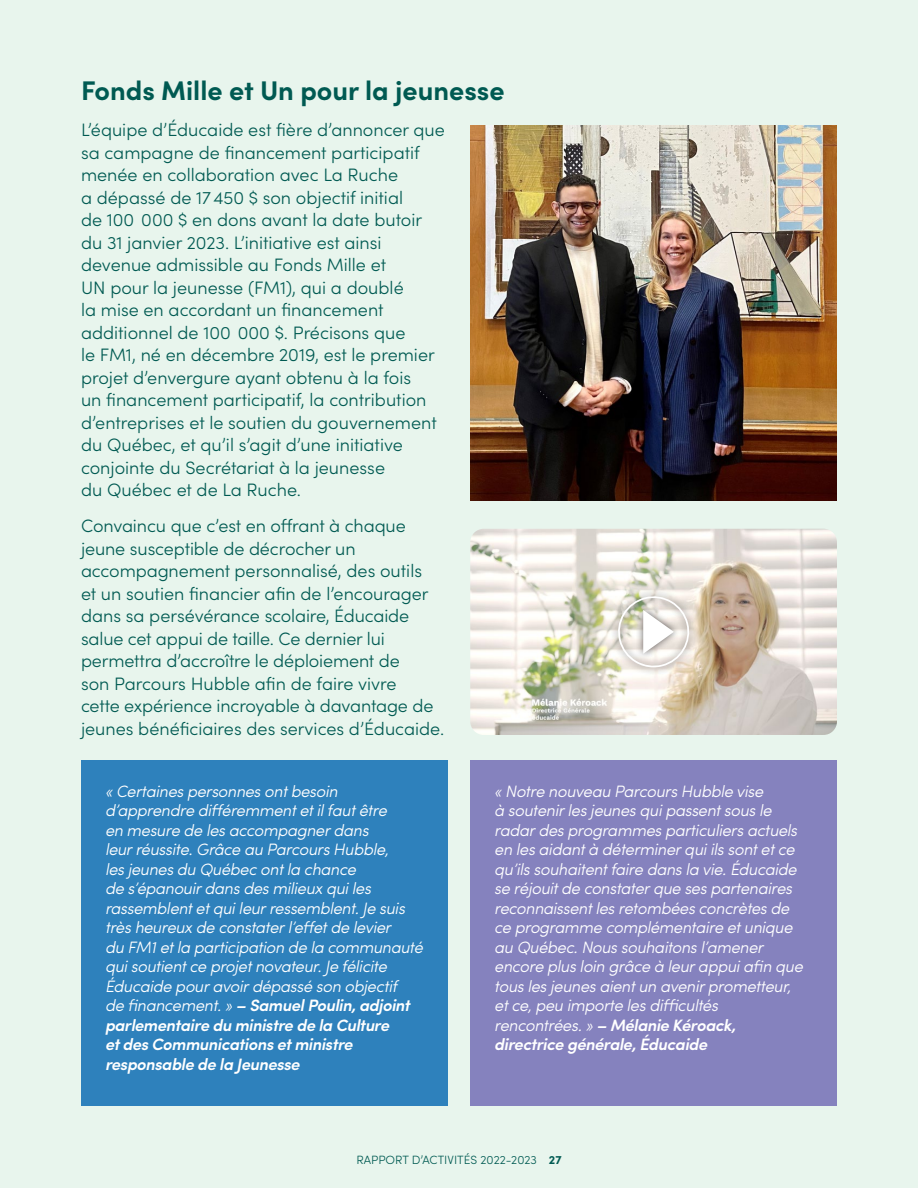
<style>
.page{position:relative;width:918px;height:1188px;background:#e8f5ed}
.page>*{position:absolute;margin:0;border:0;box-sizing:border-box;transform-origin:0 0}
.t1{font:700 27px "Sofia Pro";color:#005a52}
.t2{font:300 18px/22.5px "Sofia Pro";color:#005a52}
.t3{font:italic 300 16.5px/19.5px "Sofia Pro";letter-spacing:-.025em;color:#fff}
.t4{font:300 12px "Sofia Pro";color:#005a52}
.s1{font-weight:600}
.s2{font-weight:700}
</style>
<div class="page">
<img style="left:470px;top:529px;width:367px;height:206px">
<div style="left:470px;top:760px;width:367px;height:346px;background:#8582be"></div>
<div style="left:81px;top:760px;width:367px;height:346px;background:#2e81bc"></div>
<img style="left:470px;top:125px;width:367px;height:375px">
<div style="left:610px;top:588px;width:87px;height:87px;background:#231f20;opacity:.75"></div>
<svg style="left:617px;top:595px;width:76px;height:72px"></svg>
<h1 class="t1" style="left:81px;top:70px;width:425px">Fonds Mille et Un pour la jeunesse</h1>
<p class="t2" style="left:81px;top:118px;width:365px">L’équipe d’Éducaide est fière d’annoncer que sa campagne de financement participatif menée en collaboration avec La Ruche<br>a dépassé de 17450 $ son objectif initial<br>de 100 000 $ en dons avant la date butoir du 31 janvier 2023. L’initiative est ainsi devenue admissible au Fonds Mille et<br>UN pour la jeunesse (FM1), qui a doublé<br>la mise en accordant un financement additionnel de 100 000 $. Précisons que<br>le FM1, né en décembre 2019, est le premier projet d’envergure ayant obtenu à la fois<br>un financement participatif, la contribution d’entreprises et le soutien du gouvernement du Québec, et qu’il s’agit d’une initiative conjointe du Secrétariat à la jeunesse<br>du Québec et de La Ruche.</p>
<p class="t2" style="left:81px;top:514px;width:365px">Convaincu que c’est en offrant à chaque jeune susceptible de décrocher un accompagnement personnalisé, des outils<br>et un soutien financier afin de l’encourager dans sa persévérance scolaire, Éducaide salue cet appui de taille. Ce dernier lui permettra d’accroître le déploiement de<br>son Parcours Hubble afin de faire vivre<br>cette expérience incroyable à davantage de jeunes bénéficiaires des services d’Éducaide.</p>
<p class="t3" style="left:105px;top:780px;width:320px">« Certaines personnes ont besoin d’apprendre différemment et il faut être<br>en mesure de les accompagner dans<br>leur réussite. Grâce au Parcours Hubble,<br>les jeunes du Québec ont la chance<br>de s’épanouir dans des milieux qui les rassemblent et qui leur ressemblent. Je suis très heureux de constater l’effet de levier<br>du FM1 et la participation de la communauté qui soutient ce projet novateur. Je félicite Éducaide pour avoir dépassé son objectif<br>de financement. » <span class="s1">– Samuel Poulin, adjoint parlementaire du ministre de la Culture<br>et des Communications et ministre responsable de la Jeunesse</span></p>
<p class="t3" style="left:494px;top:780px;width:310px">« Notre nouveau Parcours Hubble vise<br>à soutenir les jeunes qui passent sous le radar des programmes particuliers actuels en les aidant à déterminer qui ils sont et ce qu’ils souhaitent faire dans la vie. Éducaide se réjouit de constater que ses partenaires reconnaissent les retombées concrètes de ce programme complémentaire et unique au Québec. Nous souhaitons l’amener encore plus loin grâce à leur appui afin que tous les jeunes aient un avenir prometteur, et ce, peu importe les difficultés rencontrées. » <span class="s1">– Mélanie Kéroack, directrice générale, Éducaide</span></p>
<p class="t4" style="left:356px;top:1151px;width:207px">RAPPORT D’ACTIVITÉS 2022-2023 <span class="s2">27</span></p>
</div>
